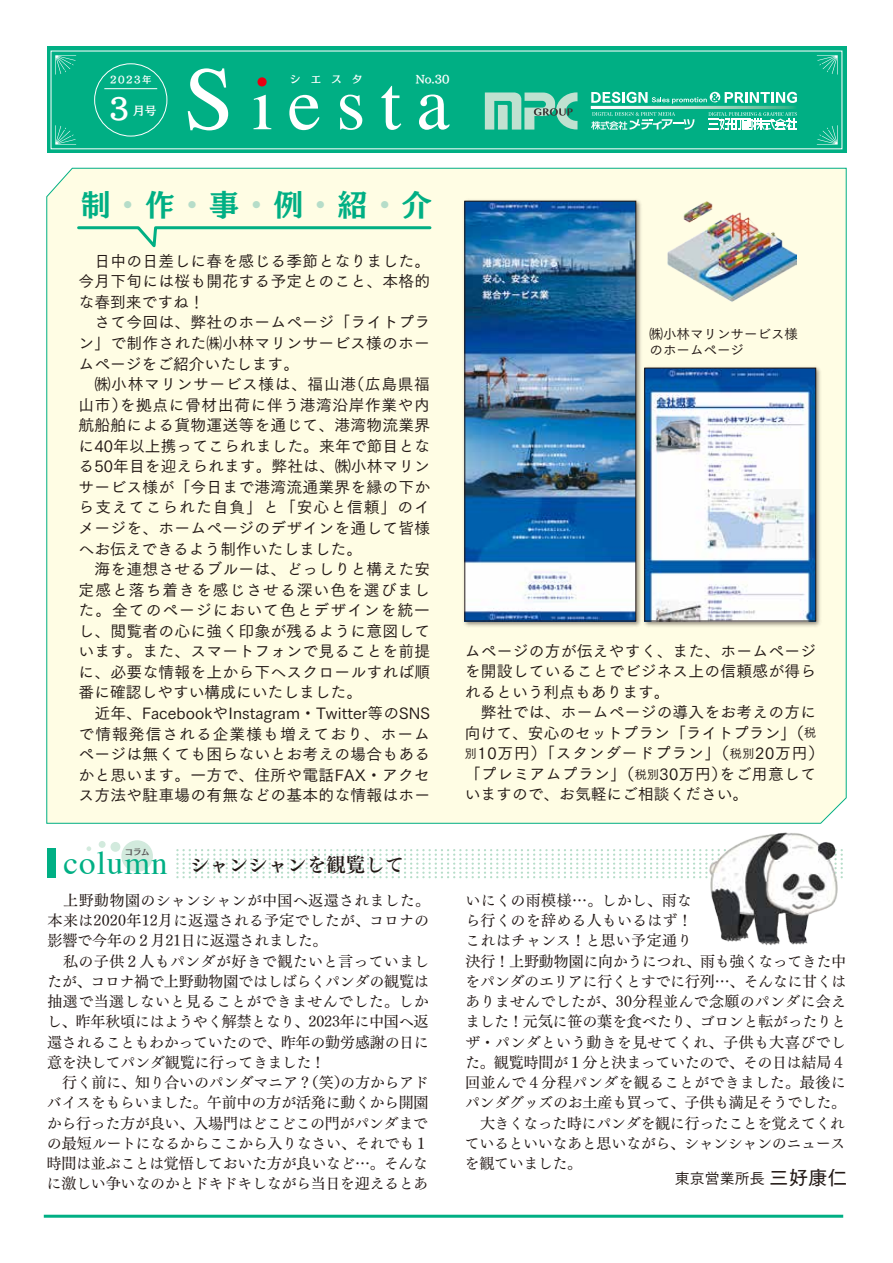
<style>
.page{position:relative;width:893px;height:1263px;background:#fff}
.page>*{position:absolute;margin:0;border:0;box-sizing:border-box;transform-origin:0 0}
.t1{font:90px "Times";color:#fff}
.t2{font:75px "Times";letter-spacing:.2em;color:#fff}
.t3{font:33px "Times";letter-spacing:.03em;color:#00af84}
.t4{font:30px "Mode Min A Large Pro B";color:#00af84}
.t5{font:28.05px "Mode Min A Large Pro D";color:#fff}
.t6{font:19.5px "Tsuku Min Pro B";color:#221815}
.t7{font:19.5px "Tsuku Go Pro D";color:#221815}
.t8{font:15.75px/20.5px "Tsuku Go Pro M";letter-spacing:.015em;color:#221815}
.t9{font:15.75px/20.5px "Tsuku Go Pro M";letter-spacing:.04em;color:#221815}
.t10{font:15.75px "Tsuku Go Pro M";letter-spacing:.05em;color:#221815}
.t11{font:15px/20.2px "Tsuku Min Pro M";letter-spacing:-.015em;color:#221815}
.t12{font:15px "Tsuku Go Pro M";color:#221815}
.t13{font:13.5px/16.5px "Tsuku Go Pro M";color:#221815}
.t14{font:12px "Tsuku Go Pro M";color:#221815}
.t15{font:11.7px "Mode Min A Large Pro D";color:#fff}
.t16{font:10.5px "Mode Min A Large Pro D";letter-spacing:.97em;color:#fff}
.t17{font:9.3px "Mode Min A Large Pro D";letter-spacing:.15em;color:#fff}
.t18{font:8.25px "Mode Min A Large Pro B";color:#595757}
.s1{color:#b6ddc9}
.s2{font-family:"Koz Go Pr 6 N"}
</style>
<div class="page">
<div style="left:46px;top:167px;width:801px;height:657px;background:#fffde4"></div>
<div style="left:47px;top:47px;width:799px;height:106px;background:#00af84"></div>
<div style="left:121px;top:840px;width:32px;height:32px;background:#d2eadd;border-radius:50%"></div>
<div style="left:111px;top:842px;width:9px;height:10px;background:#d2eadd;border-radius:50%"></div>
<div style="left:99px;top:841px;width:7px;height:7px;background:#d2eadd;border-radius:50%"></div>
<svg style="left:87px;top:846px;width:4px;height:5px"></svg>
<svg style="left:177px;top:849px;width:666px;height:29px"></svg>
<div style="left:47px;top:848px;width:8px;height:30px;background:#00af84"></div>
<hr style="left:44px;top:1215px;width:799px;height:3px;background:#00af84">
<svg style="left:55px;top:55px;width:21px;height:20px"></svg>
<svg style="left:55px;top:125px;width:21px;height:20px"></svg>
<svg style="left:817px;top:55px;width:21px;height:20px"></svg>
<svg style="left:817px;top:125px;width:21px;height:20px"></svg>
<svg style="left:257px;top:77px;width:10px;height:10px"></svg>
<div style="left:94px;top:63px;width:73px;height:73px;border:1px solid #fff;border-radius:50%"></div>
<hr style="left:104px;top:88px;width:53px;height:1px;background:#fff">
<svg style="left:485px;top:92px;width:92px;height:38px"></svg>
<svg style="left:591px;top:106px;width:205px;height:3px"></svg>
<svg style="left:708px;top:112px;width:89px;height:18px"></svg>
<svg style="left:591px;top:112px;width:103px;height:18px"></svg>
<div style="left:710px;top:92px;width:10px;height:10px;background:#fff;border-radius:50%"></div>
<svg style="left:591px;top:92px;width:128px;height:12px"></svg>
<svg style="left:725px;top:92px;width:72px;height:11px"></svg>
<svg style="left:76px;top:225px;width:357px;height:28px;background:#e2f4d9"></svg>
<img style="left:705px;top:821px;width:137px;height:125px">
<img style="left:460px;top:197px;width:184px;height:432px">
<img style="left:467px;top:203px;width:167px;height:416px">
<div style="left:465px;top:201px;width:171px;height:420px;border:1px solid #221815"></div>
<img style="left:640px;top:364px;width:184px;height:265px">
<img style="left:646px;top:370px;width:168px;height:249px">
<div style="left:644px;top:368px;width:172px;height:253px;border:1px solid #221815"></div>
<img style="left:668px;top:182px;width:129px;height:129px">
<h1 class="t1" style="left:184px;top:15px;width:52px">S</h1>
<p class="t16" style="left:416px;top:71px;width:35px">No.30</p>
<p class="t17" style="left:110px;top:72px;width:43px">2023年</p>
<h2 class="t2" style="left:252px;top:34px;width:199px">iesta</h2>
<p class="t16" style="left:290px;top:71px;width:74px">シエスタ</p>
<h3 class="t5" style="left:105px;top:84px;width:30px">３</h3>
<p class="t15" style="left:133px;top:101px;width:25px">月号</p>
<h3 class="t4" style="left:81px;top:178px;width:352px">制<span class="s1">・</span>作<span class="s1">・</span>事<span class="s1">・</span>例<span class="s1">・</span>紹<span class="s1">・</span>介</h3>
<p class="t8" style="left:79px;top:249px;width:353px">　日中の日差しに春を感じる季節となりました。</p>
<p class="t8" style="left:79px;top:269px;width:353px">今月下旬には桜も開花する予定とのこと、本格的</p>
<p class="t8" style="left:79px;top:290px;width:127px">な春到来ですね!</p>
<p class="t8" style="left:79px;top:310px;width:353px">　さて今回は、弊社のホームページ「ライトプラ</p>
<p class="t8" style="left:79px;top:331px;width:353px">ン」で制作された<span class="s2">㈱</span>小林マリンサービス様のホー</p>
<p class="t8" style="left:79px;top:352px;width:222px">ムページをご紹介いたします。</p>
<p class="t8" style="left:349px;top:372px;width:83px">（広島県福</p>
<p class="t9" style="left:120px;top:372px;width:312px;text-indent:-25px">㈱小林マリンサービス様は、福山港<br>を拠点に骨材出荷に伴う港湾沿岸作業や内</p>
<p class="t8" style="left:79px;top:393px;width:353px">山市）<br>航船舶による貨物運送等を通じて、港湾物流業界に40年以上携ってこられました。来年で節目となる50年目を迎えられます。弊社は、㈱小林マリンサービス様が「今日まで港湾流通業界を縁の下から支えてこられた自負」と「安心と信頼」のイメージを、ホームページのデザインを通して皆様へお伝えできるよう制作いたしました。<br>　海を連想させるブルーは、どっしりと構えた安定感と落ち着きを感じさせる深い色を選びました。全てのページにおいて色とデザインを統一し、閲覧者の心に強く印象が残るように意図しています。また、スマートフォンで見ることを前提に、必要な情報を上から下へスクロールすれば順番に確認しやすい構成にいたしました。<br>　近年、FacebookやInstagram・Twitter等のSNSで情報発信される企業様も増えており、ホームページは無くても困らないとお考えの場合もあるかと思います。一方で、住所や電話FAX・アクセス方法や駐車場の有無などの基本的な情報はホー</p>
<p class="t18" style="left:125px;top:844px;width:26px">コラム</p>
<h3 class="t3" style="left:64px;top:832px;width:105px">column</h3>
<h3 class="t6" style="left:190px;top:849px;width:216px">シャンシャンを観覧して</h3>
<p class="t11" style="left:47px;top:888px;width:385px">　上野動物園のシャンシャンが中国へ返還されました。本来は2020年12月に返還される予定でしたが、コロナの影響で今年の２月21日に返還されました。<br>　私の子供２人もパンダが好きで観たいと言っていましたが、コロナ禍で上野動物園ではしばらくパンダの観覧は抽選で当選しないと見ることができませんでした。しかし、昨年秋頃にはようやく解禁となり、2023年に中国へ返還されることもわかっていたので、昨年の勤労感謝の日に意を決してパンダ観覧に行ってきました!<br>　行く前に、知り合いのパンダマニア？（笑の方からアド</p>
<p class="t11" style="left:47px;top:1070px;width:384px;text-indent:287px">）<br>バイスをもらいました。午前中の方が活発に動くから開園から行った方が良い、入場門はどこどこの門がパンダまでの最短ルートになるからここから入りなさい、それでも１時間は並ぶことは覚悟しておいた方が良いなど…。そんなに激しい争いなのかとドキドキしながら当日を迎えるとあ</p>
<p class="t13" style="left:650px;top:324px;width:150px">㈱小林マリンサービス様のホームページ</p>
<p class="t8" style="left:465px;top:639px;width:353px">ムページの方が伝えやすく、また、ホームページを開設していることでビジネス上の信頼感が得られるという利点もあります。<br>　弊社では、ホームページの導入をお考えの方に</p>
<p class="t14" style="left:804px;top:723px;width:13px">税</p>
<p class="t8" style="left:755px;top:721px;width:70px;text-indent:-290px">向けて、安心のセットプラン「ライトプラン」（<br>20万円(</p>
<p class="t10" style="left:477px;top:740px;width:253px">10万円）「スタンダードプラン」（</p>
<p class="t14" style="left:730px;top:743px;width:26px">税別</p>
<p class="t14" style="left:465px;top:743px;width:13px">別</p>
<p class="t8" style="left:659px;top:762px;width:69px">30万円）</p>
<p class="t8" style="left:465px;top:762px;width:285px">「プレミアムプラン」（<br>いますので、お気軽にご相談ください。</p>
<p class="t8" style="left:719px;top:762px;width:98px">をご用意して</p>
<p class="t14" style="left:635px;top:764px;width:26px">税別</p>
<p class="t11" style="left:465px;top:888px;width:383px">いにくの雨模様…。しかし、雨な<br>ら行くのを辞める人もいるはず!<br>これはチャンス！と思い予定通り<br>決行！上野動物園に向かうにつれ、雨も強くなってきた中をパンダのエリアに行くとすでに行列…、そんなに甘くはありませんでしたが、30分程並んで念願のパンダに会えました！元気に笹の葉を食べたり、ゴロンと転がったりとザ・パンダという動きを見せてくれ、子供も大喜びでした。観覧時間が１分と決まっていたので、その日は結局４回並んで４分程パンダを観ることができました。最後にパンダグッズのお土産も買って、子供も満足そうでした。　大きくなった時にパンダを観に行ったことを覚えてくれているといいなあと思いながら、シャンシャンのニュースを観ていました。</p>
<h3 class="t7" style="left:769px;top:1162px;width:79px">三好康仁</h3>
<p class="t12" style="left:675px;top:1165px;width:91px">東京営業所長</p>
</div>
